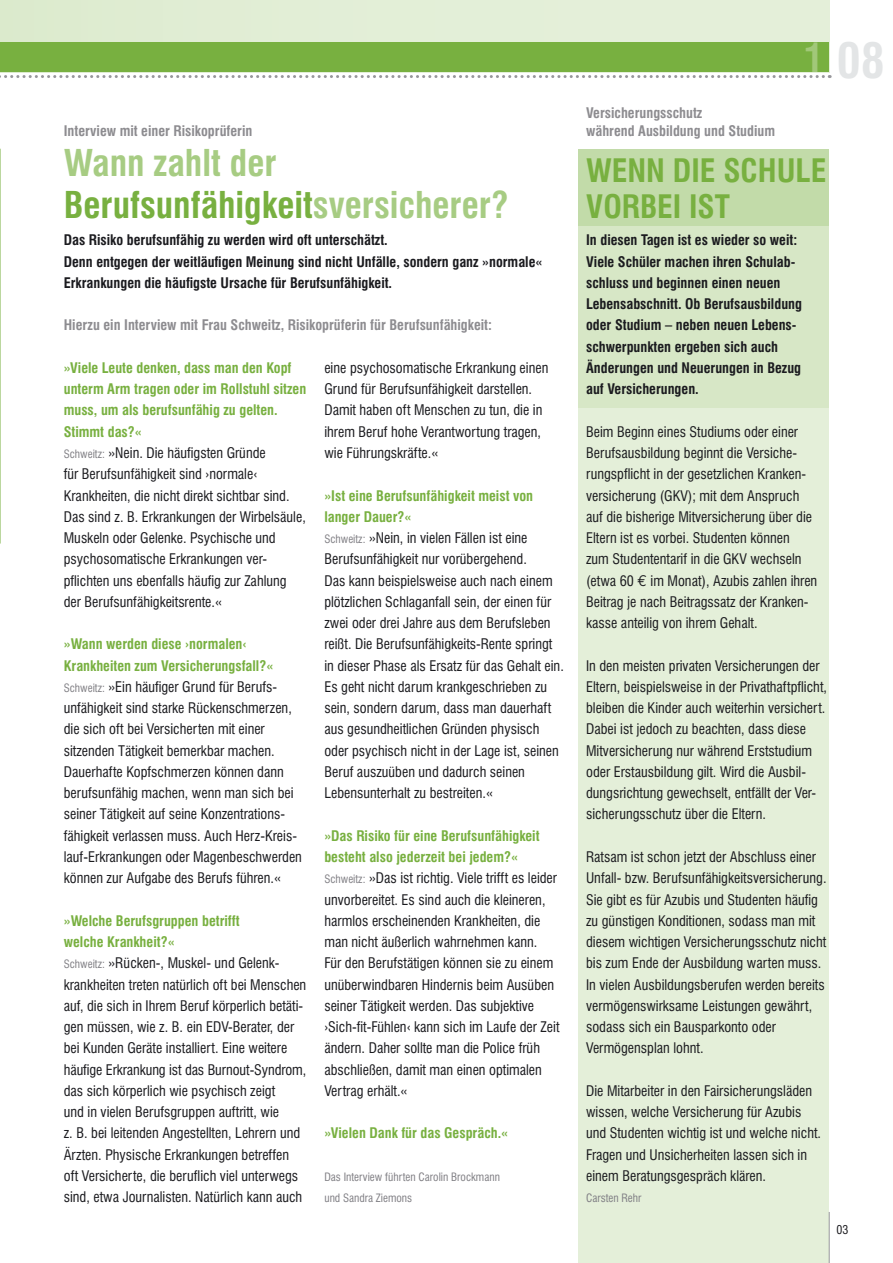
<style>
.page{position:relative;width:893px;height:1263px;background:#fff}
.page>*{position:absolute;margin:0;border:0;box-sizing:border-box;transform-origin:0 0}
.t1{font:700 condensed 48px "Swiss 721 BT";color:#e3e5e6}
.t2{font:700 condensed 39px "Swiss 721 BT";color:#a1c879}
.t3{font:700 condensed 36px "Swiss 721 BT";color:#78b040}
.t4{font:700 condensed 36px "Swiss 721 BT";color:#a7cc83}
.t5{font:700 condensed 31.5px/36.5px "Swiss 721 BT";color:#78b040}
.t6{font:condensed 14.25px/21.3px "Swiss 721 BT";color:#1b1b1f}
.t7{font:700 condensed 14.25px/21.3px "Swiss 721 BT";color:#1b1b1f}
.t8{font:700 condensed 14.25px/21.3px "Swiss 721 BT";color:#78b040}
.t9{font:700 condensed 14.25px "Swiss 721 BT";color:#8d8c90}
.t10{font:condensed 12px "Swiss 721 BT";color:#1b1b1f}
.t11{font:condensed 11.25px "Swiss 721 BT";color:#807f84}
.s1{color:#a7cc83}
.s2{font-size:11.25px;color:#807f84}
.s3{font-family:"Euro Mono";font-stretch:normal;font-size:15.75px}
</style>
<div class="page">
<div style="left:578px;top:149px;width:251px;height:1114px;background:#e4efd9"></div>
<div style="left:578px;top:149px;width:251px;height:258px;background:#d7e7c6"></div>
<svg style="left:0;top:149px;width:1px;height:394px"></svg>
<div style="left:0;top:0;width:829px;height:72px;background:#e3efd7"></div>
<div style="left:0;top:43px;width:829px;height:29px;background:#78b040"></div>
<svg style="left:0;top:75px;width:830px;height:3px"></svg>
<hr style="left:829px;top:1212px;width:1px;height:51px;background:#97979b">
<div style="left:578px;top:149px;width:251px;height:76px;background:#c2dba9"></div>
<p class="t9" style="left:64px;top:122px;width:190px">Interview mit einer Risikoprüferin</p>
<p class="t4" style="left:64px;top:141px;width:214px">Wann zahlt der</p>
<p class="t3" style="left:64px;top:183px;width:446px">Berufsunfähigkeit<span class="s1">sversicherer?</span></p>
<p class="t7" style="left:64px;top:230px;width:326px">Das Risiko berufsunfähig zu werden wird oft unterschätzt.</p>
<p class="t7" style="left:64px;top:251px;width:480px">Denn entgegen der weitläufigen Meinung sind nicht Unfälle, sondern ganz »normale«<br>Erkrankungen die häufigste Ursache für Berufsunfähigkeit.</p>
<p class="t9" style="left:64px;top:317px;width:430px">Hierzu ein Interview mit Frau Schweitz, Risikoprüferin für Berufsunfähigkeit:</p>
<p class="t8" style="left:64px;top:357px;width:244px">»Viele Leute denken, dass man den Kopf unterm Arm tragen oder im Rollstuhl sitzen muss, um als berufsunfähig zu gelten.<br>Stimmt das?«</p>
<p class="t6" style="left:64px;top:442px;width:203px"><span class="s2">Schweitz:</span> »Nein. Die häufigsten Gründe</p>
<p class="t6" style="left:64px;top:463px;width:195px">für Berufsunfähigkeit sind ›normale‹</p>
<p class="t6" style="left:64px;top:485px;width:227px">Krankheiten, die nicht direkt sichtbar sind.</p>
<p class="t6" style="left:64px;top:506px;width:244px">Das sind z. B. Erkrankungen der Wirbelsäule,<br>Muskeln oder Gelenke. Psychische und</p>
<p class="t6" style="left:64px;top:548px;width:205px">psychosomatische Erkrankungen ver-</p>
<p class="t6" style="left:64px;top:570px;width:224px">pflichten uns ebenfalls häufig zur Zahlung der Berufsunfähigkeitsrente.«</p>
<p class="t8" style="left:64px;top:633px;width:211px">»Wann werden diese ›normalen‹<br>Krankheiten zum Versicherungsfall?«</p>
<p class="t6" style="left:64px;top:676px;width:230px"><span class="s2">Schweitz:</span> »Ein häufiger Grund für Berufs&shy;unfähigkeit sind starke Rückenschmerzen, die sich oft bei Versicherten mit einer sitzenden Tätigkeit bemerkbar machen.<br>Dauerhafte Kopfschmerzen können dann</p>
<p class="t6" style="left:64px;top:782px;width:231px">berufsunfähig machen, wenn man sich bei</p>
<p class="t6" style="left:64px;top:804px;width:240px">seiner Tätigkeit auf seine Konzentrations&shy;fähigkeit verlassen muss. Auch Herz-Kreis&shy;lauf-Erkrankungen oder Magenbeschwerden können zur Aufgabe des Berufs führen.«</p>
<p class="t8" style="left:64px;top:910px;width:177px">»Welche Berufsgruppen betrifft</p>
<p class="t8" style="left:64px;top:931px;width:112px">welche Krankheit?«</p>
<p class="t6" style="left:64px;top:952px;width:244px"><span class="s2">Schweitz:</span> »Rücken-, Muskel- und Gelenk&shy;krankheiten treten natürlich oft bei Menschen</p>
<p class="t6" style="left:64px;top:995px;width:241px">auf, die sich in Ihrem Beruf körperlich betäti-</p>
<p class="t6" style="left:64px;top:1016px;width:232px">gen müssen, wie z. B. ein EDV-Berater, der</p>
<p class="t6" style="left:64px;top:1037px;width:244px">bei Kunden Geräte installiert. Eine weitere häufige Erkrankung ist das Burnout-Syndrom,</p>
<p class="t6" style="left:64px;top:1080px;width:213px">das sich körperlich wie psychisch zeigt</p>
<p class="t6" style="left:64px;top:1101px;width:217px">und in vielen Berufsgruppen auftritt, wie</p>
<p class="t6" style="left:64px;top:1122px;width:240px">z. B. bei leitenden Angestellten, Lehrern und Ärzten. Physische Erkrankungen betreffen oft Versicherte, die beruflich viel unterwegs sind, etwa Journalisten. Natürlich kann auch</p>
<p class="t6" style="left:324px;top:357px;width:226px">eine psychosomatische Erkrankung einen Grund für Berufsunfähigkeit darstellen.<br>Damit haben oft Menschen zu tun, die in ihrem Beruf hohe Verantwortung tragen,</p>
<p class="t6" style="left:324px;top:442px;width:115px">wie Führungskräfte.«</p>
<p class="t8" style="left:324px;top:485px;width:210px">»Ist eine Berufsunfähigkeit meist von</p>
<p class="t8" style="left:324px;top:506px;width:89px">langer Dauer?«</p>
<p class="t6" style="left:324px;top:527px;width:205px"><span class="s2">Schweitz:</span> »Nein, in vielen Fällen ist eine<br>Berufsunfähigkeit nur vorübergehend.</p>
<p class="t6" style="left:324px;top:570px;width:241px">Das kann beispielsweise auch nach einem plötzlichen Schlaganfall sein, der einen für zwei oder drei Jahre aus dem Berufsleben reißt. Die Berufsunfähigkeits-Rente springt in dieser Phase als Ersatz für das Gehalt ein.<br>Es geht nicht darum krankgeschrieben zu sein, sondern darum, dass man dauerhaft aus gesundheitlichen Gründen physisch oder psychisch nicht in der Lage ist, seinen Beruf auszuüben und dadurch seinen Lebensunterhalt zu bestreiten.«</p>
<p class="t8" style="left:324px;top:825px;width:217px">»Das Risiko für eine Berufsunfähigkeit besteht also jederzeit bei jedem?«</p>
<p class="t6" style="left:324px;top:867px;width:237px"><span class="s2">Schweitz:</span> »Das ist richtig. Viele trifft es leider unvorbereitet. Es sind auch die kleineren, harmlos erscheinenden Krankheiten, die man nicht äußerlich wahrnehmen kann.<br>Für den Berufstätigen können sie zu einem unüberwindbaren Hindernis beim Ausüben seiner Tätigkeit werden. Das subjektive ›Sich-fit-Fühlen‹ kann sich im Laufe der Zeit ändern. Daher sollte man die Police früh abschließen, damit man einen optimalen Vertrag erhält.«</p>
<p class="t8" style="left:324px;top:1122px;width:185px">»Vielen Dank für das Gespräch.«</p>
<p class="t11" style="left:324px;top:1170px;width:177px">Das Interview führten Carolin Brockmann</p>
<p class="t11" style="left:324px;top:1191px;width:89px">und Sandra Ziemons</p>
<p class="t2" style="left:804px;top:34px;width:21px">1</p>
<p class="t1" style="left:837px;top:32px;width:49px">08</p>
<p class="t9" style="left:586px;top:104px;width:118px">Versicherungsschutz</p>
<p class="t9" style="left:586px;top:122px;width:191px">während Ausbildung und Studium</p>
<p class="t5" style="left:586px;top:152px;width:242px">WENN DIE SCHULE<br>VORBEI IST</p>
<p class="t7" style="left:586px;top:230px;width:213px">In diesen Tagen ist es wieder so weit:</p>
<p class="t7" style="left:586px;top:251px;width:217px">Viele Schüler machen ihren Schulab&shy;schluss und beginnen einen neuen Lebensabschnitt. Ob Berufsausbildung oder Studium – neben neuen Lebens&shy;schwerpunkten ergeben sich auch Änderungen und Neuerungen in Bezug</p>
<p class="t7" style="left:586px;top:378px;width:114px">auf Versicherungen.</p>
<p class="t6" style="left:586px;top:421px;width:213px">Beim Beginn eines Studiums oder einer</p>
<p class="t6" style="left:586px;top:442px;width:222px">Berufsausbildung beginnt die Versiche&shy;rungspflicht in der gesetzlichen Kranken&shy;versicherung (GKV); mit dem Anspruch</p>
<p class="t6" style="left:586px;top:506px;width:228px">auf die bisherige Mitversicherung über die</p>
<p class="t6" style="left:586px;top:527px;width:205px">Eltern ist es vorbei. Studenten können</p>
<p class="t6" style="left:586px;top:548px;width:217px">zum Studententarif in die GKV wechseln</p>
<p class="t6" style="left:586px;top:570px;width:233px">(etwa 60 <span class="s3">€</span> im Monat), Azubis zahlen ihren</p>
<p class="t6" style="left:586px;top:591px;width:224px">Beitrag je nach Beitragssatz der Kranken&shy;kasse anteilig von ihrem Gehalt.</p>
<p class="t6" style="left:586px;top:655px;width:242px">In den meisten privaten Versicherungen der Eltern, beispielsweise in der Privathaftpflicht, bleiben die Kinder auch weiterhin versichert.<br>Dabei ist jedoch zu beachten, dass diese Mitversicherung nur während Erststudium oder Erstausbildung gilt. Wird die Ausbil&shy;dungsrichtung gewechselt, entfällt der Ver-</p>
<p class="t6" style="left:586px;top:804px;width:181px">sicherungsschutz über die Eltern.</p>
<p class="t6" style="left:586px;top:846px;width:242px">Ratsam ist schon jetzt der Abschluss einer Unfall- bzw. Berufsunfähigkeitsversicherung.<br>Sie gibt es für Azubis und Studenten häufig zu günstigen Konditionen, sodass man mit diesem wichtigen Versicherungsschutz nicht bis zum Ende der Ausbildung warten muss.</p>
<p class="t6" style="left:586px;top:974px;width:240px">In vielen Ausbildungsberufen werden bereits vermögenswirksame Leistungen gewährt, sodass sich ein Bausparkonto oder Vermögensplan lohnt.</p>
<p class="t6" style="left:586px;top:1080px;width:236px">Die Mitarbeiter in den Fairsicherungsläden wissen, welche Versicherung für Azubis und Studenten wichtig ist und welche nicht.<br>Fragen und Unsicherheiten lassen sich in einem Beratungsgespräch klären.</p>
<p class="t11" style="left:586px;top:1191px;width:57px">Carsten Rehr</p>
<p class="t10" style="left:837px;top:1222px;width:13px">03</p>
</div>
